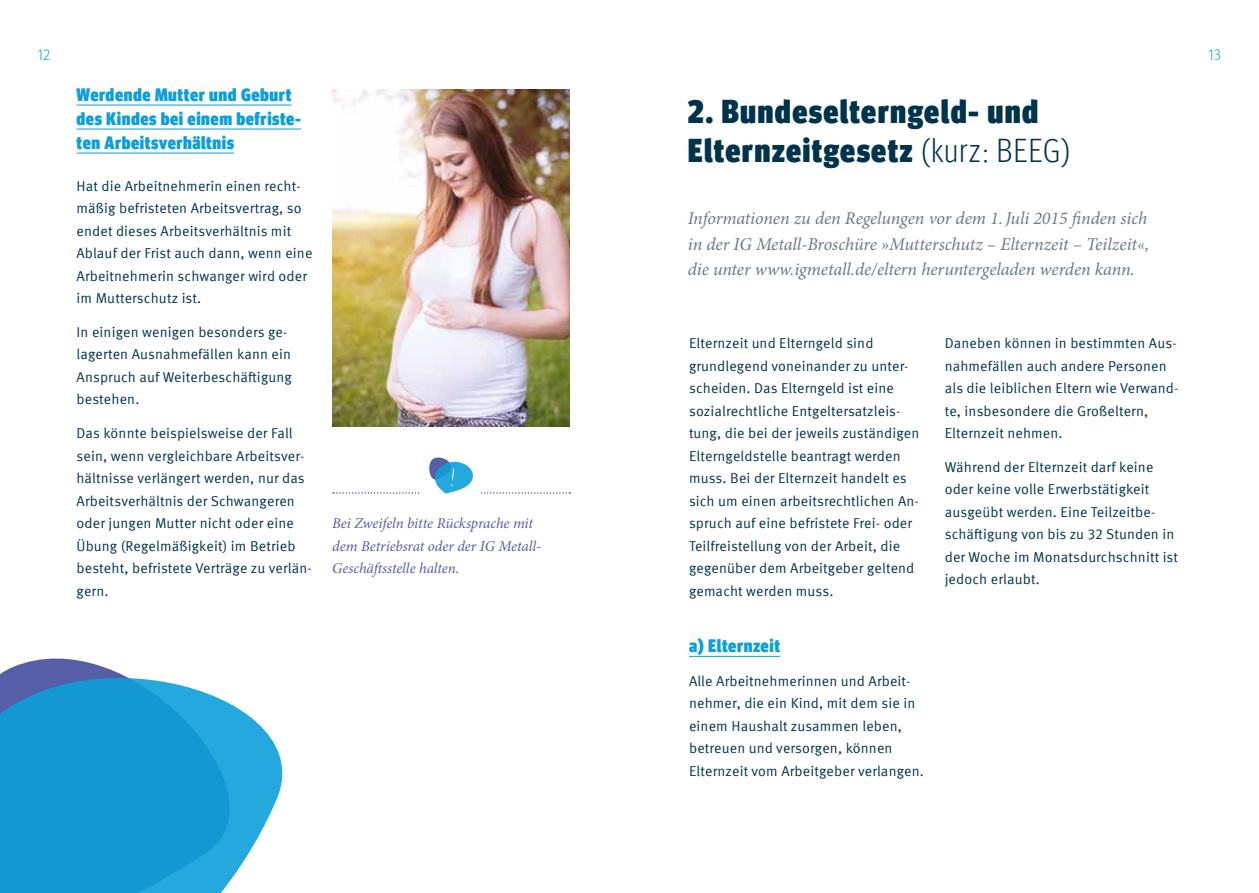
<style>
.page{position:relative;width:1259px;height:893px;background:#fff}
.page>*{position:absolute;margin:0;border:0;box-sizing:border-box;transform-origin:0 0}
.t1{font:900 condensed 33px/39px "Meta Head IGM";letter-spacing:.04em;color:#00334c}
.t2{font:italic 18px/25.5px "Minion Pro";letter-spacing:-.005em;color:#6a7b84;text-align:justify}
.t3{font:900 condensed 18px/24px "Meta Head IGM";letter-spacing:.03em;color:#0c9fda}
.t4{font:italic 15px/22.5px "Minion Pro";letter-spacing:-.01em;color:#575ea8}
.t5{font:300 condensed 15px "Meta Head IGM";color:#0c9fda}
.t6{font:14.25px/22.5px "Meta IGM";letter-spacing:.01em;color:#00334c}
.s1{font-weight:300}
</style>
<div class="page">
<img style="left:332px;top:89px;width:238px;height:338px">
<hr style="left:689px;top:656px;width:91px;height:1px;background:#0c9fda">
<hr style="left:77px;top:105px;width:214px;height:1px;background:#0c9fda">
<hr style="left:77px;top:129px;width:224px;height:1px;background:#0c9fda">
<hr style="left:77px;top:153px;width:157px;height:1px;background:#0c9fda">
<svg style="left:333px;top:457px;width:237px;height:37px"></svg>
<svg style="left:0;top:658px;width:283px;height:235px;fill:#1398d4"></svg>
<p class="t5" style="left:38px;top:44px;width:13px">12</p>
<p class="t5" style="left:1208px;top:44px;width:13px">13</p>
<p class="t3" style="left:77px;top:81px;width:226px">Werdende Mutter und Geburt des Kindes bei einem befriste&shy;ten Arbeitsverhältnis</p>
<p class="t6" style="left:77px;top:173px;width:237px">Hat die Arbeitnehmerin einen recht&shy;mäßig befristeten Arbeitsvertrag, so endet dieses Arbeitsverhältnis mit Ablauf der Frist auch dann, wenn eine Arbeitnehmerin schwanger wird oder im Mutterschutz ist.</p>
<p class="t6" style="left:77px;top:320px;width:217px">In einigen wenigen besonders ge&shy;lagerten Ausnahmefällen kann ein<br>Anspruch auf Weiterbeschäftigung bestehen.</p>
<p class="t6" style="left:77px;top:421px;width:237px">Das könnte beispielsweise der Fall sein, wenn vergleichbare Arbeitsver&shy;hältnisse verlängert werden, nur das Arbeitsverhältnis der Schwangeren oder jungen Mutter nicht oder eine Übung (Regelmäßigkeit) im Betrieb besteht, befristete Verträge zu verlän&shy;gern.</p>
<p class="t4" style="left:332px;top:512px;width:210px">Bei Zweifeln bitte Rücksprache mit dem Betriebsrat oder der IG Metall-<br>Geschäftsstelle halten.</p>
<h1 class="t1" style="left:688px;top:90px;width:384px">2. Bundeselterngeld- und<br>Elternzeitgesetz <span class="s1">(kurz: BEEG)</span></h1>
<p class="t2" style="left:688px;top:206px;width:463px">Informationen zu den Regelungen vor dem 1.Juli 2015 finden sich in der IG Metall-Broschüre »Mutterschutz – Elternzeit – Teilzeit«, die unter www.igmetall.de/eltern heruntergeladen werden kann.</p>
<p class="t6" style="left:689px;top:331px;width:232px">Elternzeit und Elterngeld sind grundlegend voneinander zu unter&shy;scheiden. Das Elterngeld ist eine sozialrechtliche Entgeltersatzleis&shy;tung, die bei der jeweils zuständigen Elterngeldstelle beantragt werden muss. Bei der Elternzeit handelt es sich um einen arbeitsrechtlichen An&shy;spruch auf eine befristete Frei- oder Teilfreistellung von der Arbeit, die gegenüber dem Arbeitgeber geltend gemacht werden muss.</p>
<p class="t3" style="left:689px;top:632px;width:93px">a) Elternzeit</p>
<p class="t6" style="left:689px;top:668px;width:236px">Alle Arbeitnehmerinnen und Arbeit&shy;nehmer, die ein Kind, mit dem sie in einem Haushalt zusammen leben, betreuen und versorgen, können Elternzeit vom Arbeitgeber verlangen.</p>
<p class="t6" style="left:944px;top:331px;width:235px">Daneben können in bestimmten Aus&shy;nahmefällen auch andere Personen als die leiblichen Eltern wie Verwand&shy;te, insbesondere die Großeltern,<br>Elternzeit nehmen.</p>
<p class="t6" style="left:944px;top:455px;width:235px">Während der Elternzeit darf keine oder keine volle Erwerbstätigkeit ausgeübt werden. Eine Teilzeitbe&shy;schäftigung von bis zu 32 Stunden in der Woche im Monatsdurchschnitt ist jedoch erlaubt.</p>
</div>
